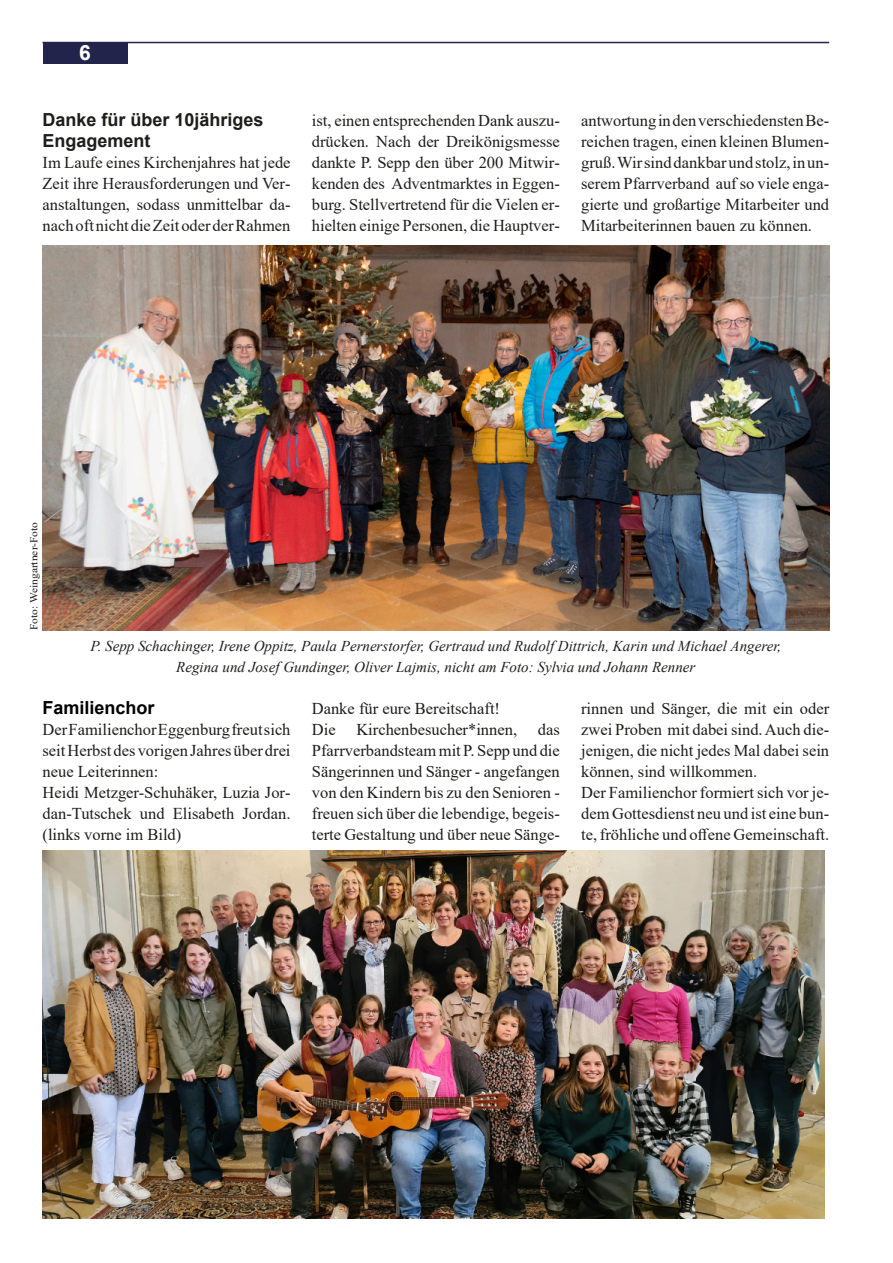
<style>
.page{position:relative;width:893px;height:1263px;background:#fff}
.page>*{position:absolute;margin:0;border:0;box-sizing:border-box;transform-origin:0 0}
.t1{font:700 21px "Arial";color:#fff}
.t2{font:700 18px/21px "Arial";color:#1d1d1b}
.t3{font:700 18px "Arial";color:#000}
.t4{font:16.5px/21px "Times New Roman";color:#1d1d1b;text-align:justify}
.t5{font:italic 15px/21px "Times New Roman";color:#1d1d1b;text-align:center}
.t6{font:10.65px "Times New Roman";color:#1d1d1b;scale:1.09 1}
</style>
<div class="page">
<hr style="left:43px;top:42px;width:786px;height:1px;background:#23244c">
<div style="left:43px;top:43px;width:84px;height:21px;background:#23244c"></div>
<img style="left:43px;top:850px;width:782px;height:368px">
<img style="left:43px;top:245px;width:786px;height:385px">
<p class="t1" style="left:79px;top:45px;width:13px">6</p>
<p class="t2" style="left:43px;top:111px;width:223px">Danke für über 10jähriges<br>Engagement</p>
<p class="t4" style="left:43px;top:154px;width:250px">Im Laufe eines Kirchenjahres hat jede Zeit ihre Herausforderungen und Ver‐ anstaltungen, sodass unmittelbar da‐ nach oft nicht dieZeit oder derRahmen</p>
<p class="t4" style="left:312px;top:112px;width:250px">ist, einen entsprechenden Dank auszu‐ drücken. Nach der Dreikönigsmesse dankte P. Sepp den über 200 Mitwir‐ kenden des Adventmarktes in Eggen‐ burg. Stellvertretend für die Vielen er‐ hielten einige Personen, die Hauptver‐</p>
<p class="t4" style="left:581px;top:112px;width:250px">antwortungindenverschiedenstenBe‐ reichen tragen, einen kleinen Blumen‐ gruß.Wir sind dankbar und stolz,in un‐ serem Pfarrverband auf so viele enga‐ gierte und großartige Mitarbeiter und Mitarbeiterinnen bauen zu können.</p>
<p class="t6" style="left:30px;top:630px;width:101px;rotate:-90deg">Foto: Weingartner-Foto</p>
<p class="t5" style="left:90px;top:637px;width:692px">P. Sepp Schachinger, Irene Oppitz, Paula Pernerstorfer, Gertraud und Rudolf Dittrich, Karin und Michael Angerer,<br>Regina und Josef Gundinger, Oliver Lajmis, nicht am Foto: Sylvia und Johann Renner</p>
<p class="t3" style="left:43px;top:701px;width:114px">Familienchor</p>
<p class="t4" style="left:43px;top:721px;width:250px;text-align:left">DerFamilienchorEggenburgfreutsich seit Herbst des vorigen Jahres über drei neue Leiterinnen:<br>Heidi Metzger-Schuhäker, Luzia Jor‐ dan-Tutschek und Elisabeth Jordan. (links vorne im Bild)</p>
<p class="t4" style="left:312px;top:700px;width:190px">Danke für eure Bereitschaft!<br>Die</p>
<p class="t4" style="left:312px;top:721px;width:250px;text-indent:226px">das Pfarrverbandsteam mit P. Sepp und die Sängerinnen und Sänger - angefangen von den Kindern bis zu den Senioren - freuen sich über die lebendige, begeis‐ terte Gestaltung und über neue Sänge‐</p>
<p class="t4" style="left:356px;top:721px;width:162px">Kirchenbesucher*innen,</p>
<p class="t4" style="left:581px;top:700px;width:250px;text-align:left">rinnen und Sänger, die mit ein oder zwei Proben mit dabei sind. Auch die‐ jenigen, die nicht jedes Mal dabei sein können, sind willkommen.<br>Der Familienchor formiert sich vor je‐ dem Gottesdienst neu und ist eine bun‐ te, fröhliche und offene Gemeinschaft.</p>
</div>
